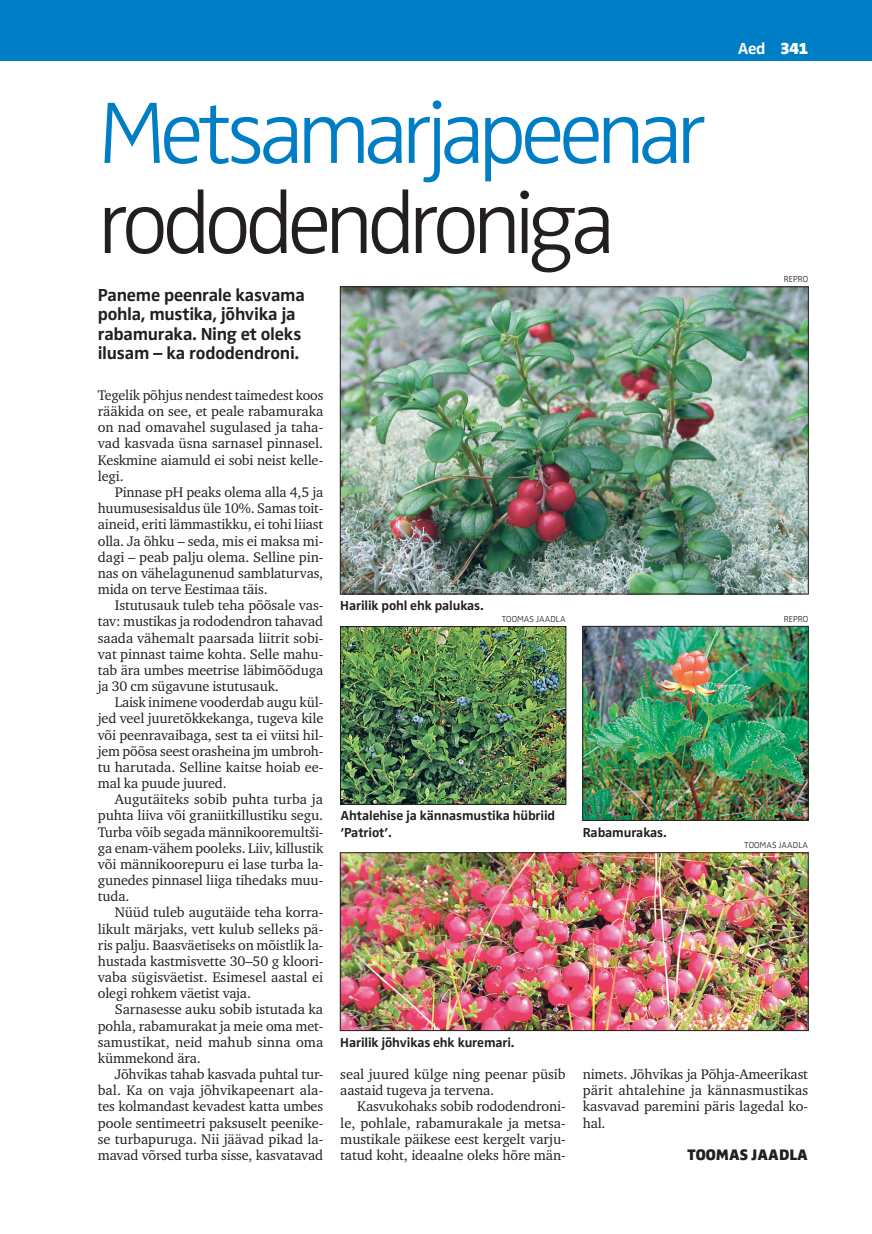
<style>
.page{position:relative;width:872px;height:1234px;background:#fff}
.page>*{position:absolute;margin:0;border:0;box-sizing:border-box;transform-origin:0 0}
.t1{font:300 90px "Zwo Pro";letter-spacing:-.075em;color:#007ec5}
.t2{font:300 90px "Zwo Pro";letter-spacing:-.07em;color:#231f20}
.t3{font:700 18px/19.5px "Zwo Pro";letter-spacing:-.015em;color:#231f20}
.t4{font:700 16.5px "Zwo Pro";color:#fff}
.t5{font:900 15.75px "Zwo Pro";color:#231f20}
.t6{font:14.25px/16.2px "Charter ITC";letter-spacing:-.01em;color:#231f20;text-align:justify}
.t7{font:700 13.5px/16.2px "Zwo Pro";letter-spacing:-.01em;color:#231f20}
.t8{font:300 9px "Zwo Pro";color:#231f20}
.s1{font-weight:900}
</style>
<div class="page">
<div style="left:0;top:0;width:872px;height:60px;background:#007ec5"></div>
<img style="left:342px;top:628px;width:222px;height:174px">
<div style="left:340px;top:626px;width:226px;height:178px;border:1px solid #231f20"></div>
<img style="left:342px;top:288px;width:464px;height:304px">
<div style="left:340px;top:286px;width:468px;height:308px;border:1px solid #231f20"></div>
<img style="left:342px;top:854px;width:464px;height:174px">
<div style="left:340px;top:852px;width:468px;height:178px;border:1px solid #231f20"></div>
<img style="left:584px;top:628px;width:222px;height:190px">
<div style="left:582px;top:626px;width:226px;height:194px;border:1px solid #231f20"></div>
<h1 class="t1" style="left:98px;top:81px;width:610px">Metsamarjapeenar</h1>
<h1 class="t2" style="left:98px;top:171px;width:519px">rododendroniga</h1>
<p class="t4" style="left:738px;top:39px;width:72px">Aed <span class="s1">341</span></p>
<p class="t8" style="left:783px;top:274px;width:26px">REPRO</p>
<p class="t3" style="left:98px;top:285px;width:209px">Paneme peenrale kasvama pohla, mustika, jõhvika ja rabamuraka. Ning et oleks ilusam – ka rododendroni.</p>
<p class="t6" style="left:98px;top:387px;width:227px">Tegelik põhjus nendest taimedest koos rääkida on see, et peale rabamuraka on nad omavahel sugulased ja taha&shy;vad kasvada üsna sarnasel pinnasel.<br>Keskmine aiamuld ei sobi neist kelle&shy;legi.</p>
<p class="t6" style="left:98px;top:484px;width:227px;text-indent:17px">Pinnase pH peaks olema alla 4,5 ja huumusesisaldus üle 10%. Samas toit&shy;aineid, eriti lämmastikku, ei tohi liiast olla. Ja õhku – seda, mis ei maksa mi&shy;dagi – peab palju olema. Selline pin&shy;nas on vähelagunenud samblaturvas, mida on terve Eestimaa täis.</p>
<p class="t6" style="left:98px;top:597px;width:227px;text-indent:17px">Istutusauk tuleb teha põõsale vas&shy;tav: mustikas ja rododendron tahavad saada vähemalt paarsada liitrit sobi&shy;vat pinnast taime kohta. Selle mahu&shy;tab ära umbes meetrise läbimõõduga ja 30 cm sügavune istutusauk.</p>
<p class="t6" style="left:98px;top:694px;width:227px;text-indent:17px">Laisk inimene vooderdab augu kül&shy;jed veel juuretõkkekanga, tugeva kile või peenravaibaga, sest ta ei viitsi hil&shy;jem põõsa seest orasheina jm umbroh&shy;tu harutada. Selline kaitse hoiab ee&shy;mal ka puude juured.</p>
<p class="t6" style="left:98px;top:791px;width:227px;text-indent:17px">Augutäiteks sobib puhta turba ja puhta liiva või graniitkillustiku segu.<br>Turba võib segada männikooremultši&shy;ga enam-vähem pooleks. Liiv, killustik või männikoorepuru ei lase turba la&shy;gunedes pinnasel liiga tihedaks muu&shy;tuda.</p>
<p class="t6" style="left:98px;top:904px;width:227px;text-indent:17px">Nüüd tuleb augutäide teha korra&shy;likult märjaks, vett kulub selleks pä&shy;ris palju. Baasväetiseks on mõistlik la&shy;hustada kastmisvette 30–50 g kloori&shy;vaba sügisväetist. Esimesel aastal ei olegi rohkem väetist vaja.</p>
<p class="t6" style="left:98px;top:1001px;width:227px;text-indent:17px">Sarnasesse auku sobib istutada ka pohla, rabamurakat ja meie oma met&shy;samustikat, neid mahub sinna oma kümmekond ära.</p>
<p class="t6" style="left:98px;top:1065px;width:227px;text-indent:17px">Jõhvikas tahab kasvada puhtal tur&shy;bal. Ka on vaja jõhvikapeenart ala&shy;tes kolmandast kevadest katta umbes poole sentimeetri paksuselt peenike&shy;se turbapuruga. Nii jäävad pikad la&shy;mavad võrsed turba sisse, kasvatavad</p>
<p class="t6" style="left:340px;top:1065px;width:227px">seal juured külge ning peenar püsib aastaid tugeva ja tervena.</p>
<p class="t7" style="left:340px;top:597px;width:145px">Harilik pohl ehk palukas.</p>
<p class="t8" style="left:502px;top:613px;width:65px">TOOMAS JAADLA</p>
<p class="t8" style="left:783px;top:613px;width:26px">REPRO</p>
<p class="t7" style="left:340px;top:807px;width:216px">Ahtalehise ja kännasmustika hübriid ‘Patriot’.</p>
<p class="t7" style="left:583px;top:824px;width:85px">Rabamurakas.</p>
<p class="t8" style="left:744px;top:839px;width:65px">TOOMAS JAADLA</p>
<p class="t7" style="left:340px;top:1034px;width:176px">Harilik jõhvikas ehk kuremari.</p>
<p class="t6" style="left:583px;top:1065px;width:227px">nimets. Jõhvikas ja Põhja-Ameerikast pärit ahtalehine ja kännasmustikas kasvavad paremini päris lagedal ko&shy;hal.</p>
<p class="t5" style="left:687px;top:1144px;width:122px">TOOMAS JAADLA</p>
<p class="t6" style="left:340px;top:1098px;width:227px;text-indent:17px">Kasvukohaks sobib rododendroni&shy;le, pohlale, rabamurakale ja metsa&shy;mustikale päikese eest kergelt varju&shy;tatud koht, ideaalne oleks hõre män-</p>
</div>
